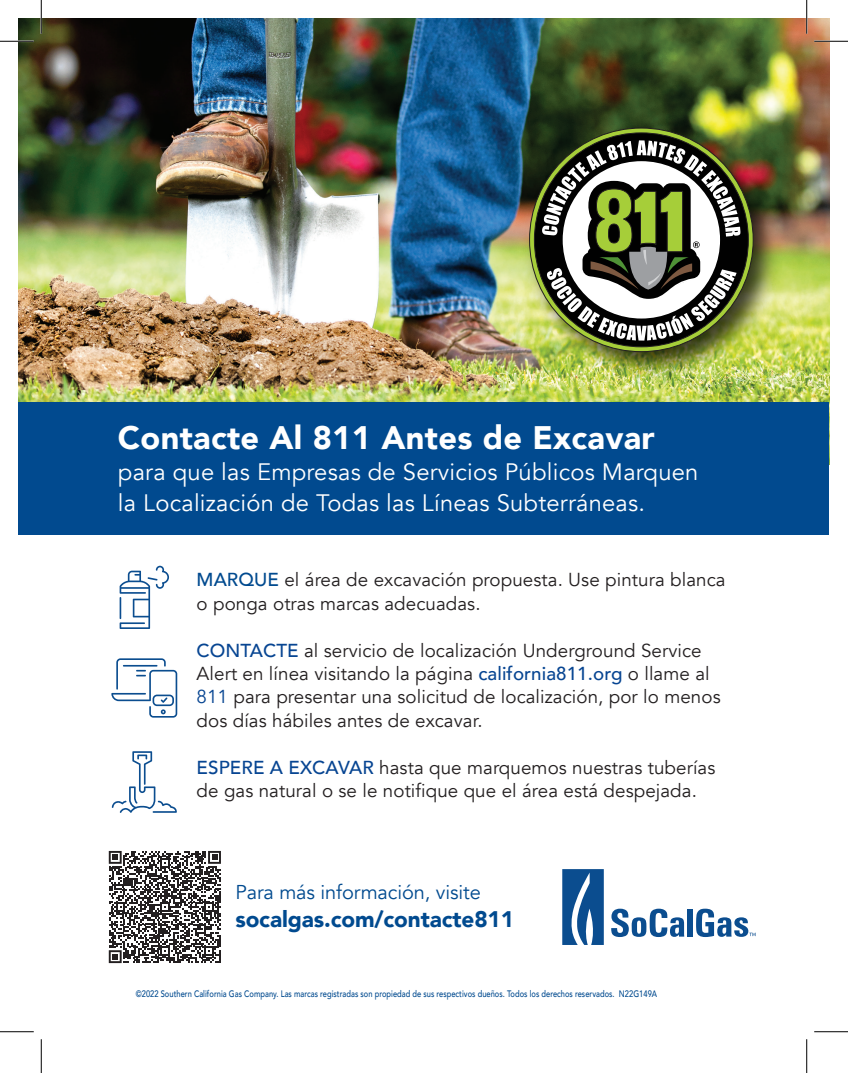
<style>
.page{position:relative;width:848px;height:1073px;background:#fff}
.page>*{position:absolute;margin:0;border:0;box-sizing:border-box;transform-origin:0 0}
.t1{font:900 32.5px "Avenir";letter-spacing:.01em;color:#fff}
.t2{font:23.75px/31.2px "Avenir";letter-spacing:.01em;color:#fff}
.t3{font:900 22.5px "Avenir";letter-spacing:-.005em;color:#014a8f}
.t4{font:20px "Avenir";letter-spacing:-.005em;color:#014a8f}
.t5{font:18.75px/23.5px "Avenir";letter-spacing:.005em;color:#231f20}
.t6{font:500 9.38px "Avenir";letter-spacing:.005em;color:#014a8f;scale:.8 1}
.s1{font-weight:500;color:#014a8f}
.s2{font-weight:500;color:#074592}
.s3{color:#074592}
</style>
<div class="page">
<img style="left:19px;top:19px;width:810px;height:383px">
<div style="left:19px;top:402px;width:810px;height:132px;background:#014a8f"></div>
<img style="left:517px;top:115px;width:271px;height:271px">
<img style="left:529px;top:128px;width:224px;height:224px">
<svg style="left:542px;top:140px;width:198px;height:200px"></svg>
<svg style="left:109px;top:851px;width:112px;height:112px"></svg>
<svg style="left:112px;top:751px;width:65px;height:62px"></svg>
<svg style="left:111px;top:658px;width:66px;height:59px"></svg>
<svg style="left:120px;top:565px;width:49px;height:64px"></svg>
<svg style="left:562px;top:869px;width:41px;height:76px"></svg>
<svg style="left:611px;top:908px;width:73px;height:29px"></svg>
<div style="left:687px;top:909px;width:5px;height:27px;background:#0b4d8f"></div>
<svg style="left:696px;top:908px;width:59px;height:29px"></svg>
<hr style="left:0;top:40px;width:34px;height:2px;background:#fff">
<hr style="left:814px;top:40px;width:34px;height:2px;background:#fff">
<hr style="left:40px;top:0;width:2px;height:34px;background:#fff">
<hr style="left:805px;top:0;width:2px;height:34px;background:#fff">
<hr style="left:0;top:41px;width:34px;height:1px;background:#000">
<hr style="left:814px;top:41px;width:34px;height:1px;background:#000">
<hr style="left:0;top:1031px;width:34px;height:1px;background:#000">
<hr style="left:814px;top:1031px;width:34px;height:1px;background:#000">
<hr style="left:41px;top:0;width:1px;height:34px;background:#000">
<hr style="left:41px;top:1039px;width:1px;height:33px;background:#000">
<hr style="left:806px;top:0;width:1px;height:34px;background:#000">
<hr style="left:806px;top:1039px;width:1px;height:33px;background:#000">
<h1 class="t1" style="left:118px;top:409px;width:538px">Contacte Al 811 Antes de Excavar</h1>
<p class="t2" style="left:118px;top:456px;width:582px">para que las Empresas de Servicios Públicos Marquen la Localización de Todas las Líneas Subterráneas.</p>
<p class="t5" style="left:196px;top:568px;width:530px"><span class="s1">MARQUE</span> el área de excavación propuesta. Use pintura blanca o ponga otras marcas adecuadas.</p>
<p class="t5" style="left:196px;top:638px;width:525px"><span class="s2">CONTACTE</span> al servicio de localización Underground Service Alert en línea visitando la página <span class="s2">california811.org</span> o llame al <span class="s3">811</span> para presentar una solicitud de localización, por lo menos dos días hábiles antes de excavar.</p>
<p class="t5" style="left:196px;top:756px;width:520px"><span class="s2">ESPERE A EXCAVAR</span> hasta que marquemos nuestras tuberías de gas natural o se le notifique que el área está despejada.</p>
<p class="t4" style="left:235px;top:880px;width:247px">Para más información, visite</p>
<p class="t3" style="left:235px;top:899px;width:280px">socalgas.com/contacte811</p>
<p class="t6" style="left:136px;top:985px;width:653px">©2022 Southern California Gas Company. Las marcas registradas son propiedad de sus respectivos dueños. Todos los derechos reservados. N22G149A</p>
</div>
